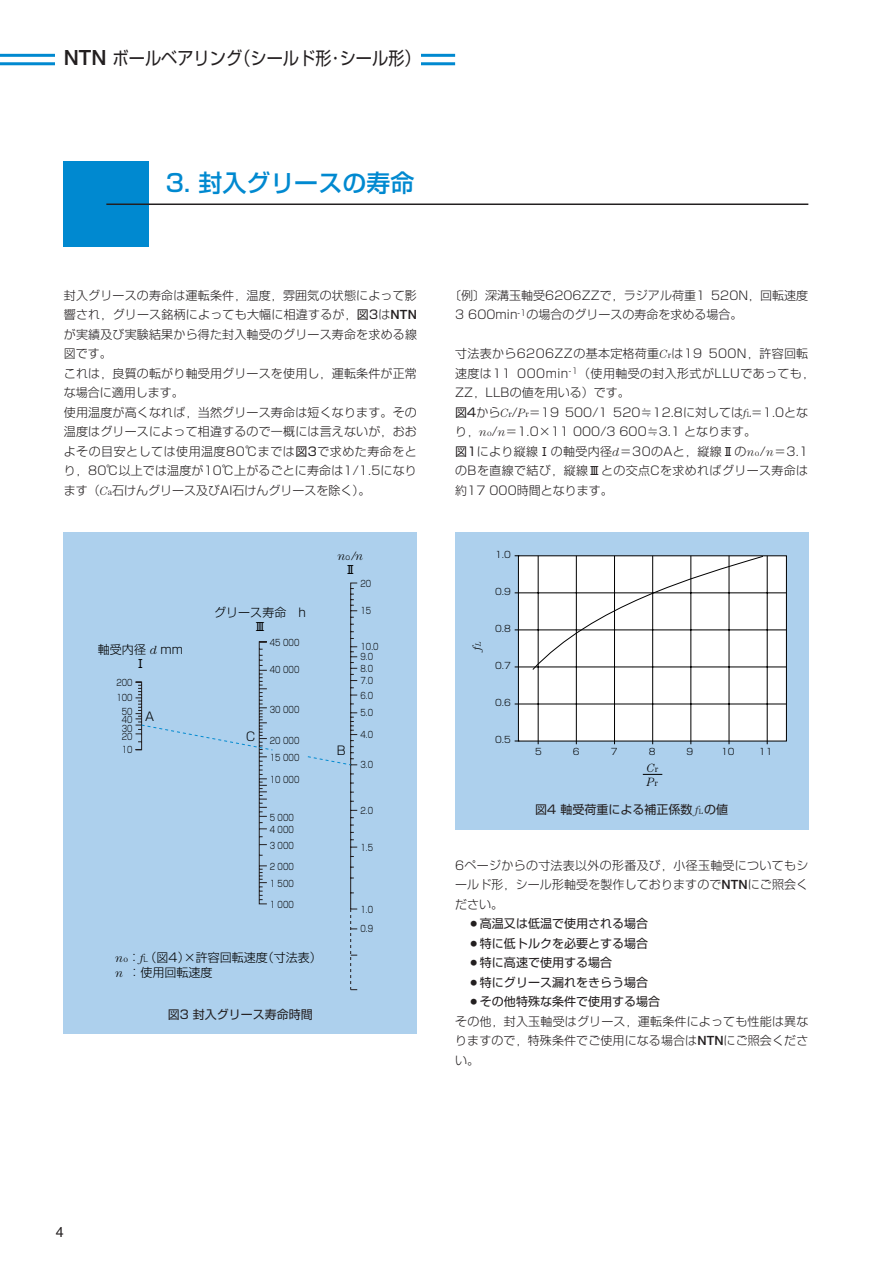
<style>
.page{position:relative;width:893px;height:1262px;background:#fff}
.page>*{position:absolute;margin:0;border:0;box-sizing:border-box;transform-origin:0 0}
.t1{font:500 24px "Shin Go";color:#0089d0}
.t2{font:18px "Shin Go";color:#231f20;scale:.9 1}
.t3{font:14.25px "Helvetica";color:#231f20}
.t4{font:300 12px/19.5px "Shin Go";letter-spacing:.015em;color:#231f20}
.t5{font:12px "Shin Go";color:#231f20}
.t6{font:300 12px/15px "Shin Go";color:#000}
.t7{font:italic 300 12px/13.5px "Century";color:#000}
.t8{font:300 9px/8.4px "Shin Go";color:#000;scale:.8 1}
.t9{font:300 9px "Shin Go";color:#000}
.s1{font-family:"Helvetica Neue";font-weight:500;font-size:21px}
.s2{font-weight:400}
.s3{font-family:"Helvetica Neue";font-weight:500;font-size:12.75px}
.s4{font-family:"Century";font-style:italic}
.s5{font-family:"Century";font-size:9px}
.s6{font-family:"Century";font-size:7.5px}
.s7{font-size:7.5px}
.s8{font-family:"Shin Go";font-style:normal;font-size:7.5px}
.s9{font-style:normal;font-size:9px}
.s10{font-family:"Century";font-weight:300;font-style:italic}
.s11{font-family:"Century";font-weight:300;font-size:7.5px}
</style>
<div class="page">
<hr style="left:0;top:54px;width:455px;height:3px;background:#0089d0">
<hr style="left:0;top:62px;width:455px;height:3px;background:#0089d0">
<div style="left:55px;top:47px;width:366px;height:25px;background:#fff"></div>
<div style="left:64px;top:162px;width:85px;height:85px;background:#0089d0"></div>
<hr style="left:106px;top:203px;width:702px;height:2px;background:#231f20">
<div style="left:64px;top:531px;width:353px;height:502px;background:#add0ed"></div>
<div style="left:455px;top:531px;width:353px;height:298px;background:#add0ed"></div>
<div style="left:518px;top:555px;width:268px;height:186px;background:#fff"></div>
<hr style="left:538px;top:556px;width:1px;height:188px;background:#000">
<hr style="left:576px;top:556px;width:1px;height:188px;background:#000">
<hr style="left:614px;top:556px;width:1px;height:188px;background:#000">
<hr style="left:652px;top:556px;width:1px;height:188px;background:#000">
<hr style="left:690px;top:556px;width:1px;height:188px;background:#000">
<hr style="left:728px;top:556px;width:1px;height:188px;background:#000">
<hr style="left:767px;top:556px;width:1px;height:188px;background:#000">
<hr style="left:514px;top:592px;width:272px;height:1px;background:#000">
<hr style="left:514px;top:629px;width:272px;height:1px;background:#000">
<hr style="left:514px;top:666px;width:272px;height:1px;background:#000">
<hr style="left:514px;top:703px;width:272px;height:1px;background:#000">
<svg style="left:531px;top:555px;width:232px;height:115px"></svg>
<svg style="left:642px;top:774px;width:20px;height:1px"></svg>
<svg style="left:135px;top:582px;width:223px;height:408px"></svg>
<h2 class="t2" style="left:64px;top:52px;width:398px"><span class="s1">NTN</span> ボールベアリング（シールド形･シール形）</h2>
<h1 class="t1" style="left:166px;top:174px;width:250px">3. 封入グリースの寿命</h1>
<p class="t4" style="left:64px;top:287px;width:355px">封入グリースの寿命は運転条件，温度，雰囲気の状態によって影響され，グリース銘柄によっても大幅に相違するが，<span class="s2">図3</span>は<span class="s3">NTN</span>が実績及び実験結果から得た封入軸受のグリース寿命を求める線図です。<br>これは，良質の転がり軸受用グリースを使用し，運転条件が正常な場合に適用します。<br>使用温度が高くなれば，当然グリース寿命は短くなります。その温度はグリースによって相違するので一概には言えないが，おおよその目安としては使用温度80℃までは<span class="s2">図3</span>で求めた寿命をとり，80℃以上では温度が10℃上がるごとに寿命は1/1.5になります（<span class="s4">C</span><span class="s5">a</span>石けんグリース及びAl石けんグリースを除く）。</p>
<p class="t4" style="left:455px;top:287px;width:354px;text-indent:-6px">〔例〕深溝玉軸受6206ZZで，ラジアル荷重1 520N，回転速度<br>3 600min<sup>-1</sup>の場合のグリースの寿命を求める場合。</p>
<p class="t4" style="left:455px;top:345px;width:360px">寸法表から6206ZZの基本定格荷重<span class="s4">C</span><span class="s5">r</span>は19 500N，許容回転速度は11 000min<sup>-1</sup>（使用軸受の封入形式がLLUであっても，<br>ZZ，LLBの値を用いる）です。<br><span class="s2">図4</span>から<span class="s4">C</span><span class="s5">r</span>/<span class="s4">P</span><span class="s5">r</span>＝19 500/1 520≒12.8に対しては<span class="s4">f</span><span class="s6">L</span>＝1.0となり，<span class="s4">n</span><span class="s5">o</span>/<span class="s4">n</span>＝1.0×11 000/3 600≒3.1 となります。<br><span class="s2">図1</span>により縦線 の軸受内径<span class="s4">d</span>＝30のAと，縦線 の<span class="s4">n</span><span class="s5">o</span>/<span class="s4">n</span>＝3.1のBを直線で結び，縦線 との交点Cを求めればグリース寿命は約17 000時間となります。</p>
<p class="t6" style="left:98px;top:643px;width:87px">軸受内径 <span class="s4">d</span> mm</p>
<p class="t8" style="left:116px;top:676px;width:22px;line-height:15.3px">200<br>100</p>
<p class="t8" style="left:122px;top:709px;width:15px;text-align:justify">50<br>40<br>30<br>20</p>
<p class="t8" style="left:122px;top:747px;width:15px">10</p>
<p class="t6" style="left:145px;top:710px;width:11px">A</p>
<p class="t6" style="left:214px;top:606px;width:93px">グリース寿命　h</p>
<p class="t6" style="left:246px;top:730px;width:11px">C</p>
<p class="t8" style="left:270px;top:639px;width:39px">45 000</p>
<p class="t8" style="left:270px;top:666px;width:39px">40 000</p>
<p class="t8" style="left:270px;top:706px;width:39px">30 000</p>
<p class="t8" style="left:270px;top:732px;width:39px;line-height:17.5px">20 000<br>15 000</p>
<p class="t8" style="left:270px;top:776px;width:39px">10 000</p>
<p class="t8" style="left:270px;top:812px;width:32px;line-height:12.8px">5 000<br>4 000</p>
<p class="t8" style="left:270px;top:842px;width:32px">3 000</p>
<p class="t8" style="left:270px;top:860px;width:32px;line-height:16.5px">2 000<br>1 500</p>
<p class="t8" style="left:270px;top:902px;width:32px">1 000</p>
<p class="t6" style="left:116px;top:951px;width:208px"><span class="s4">n</span><span class="s5">o</span>：<span class="s4">f</span><span class="s7">L</span>（図4）×許容回転速度（寸法表）<span class="s4">n</span> ：使用回転速度</p>
<p class="t5" style="left:168px;top:1009px;width:147px">図3 封入グリース寿命時間</p>
<p class="t7" style="left:338px;top:550px;width:27px">n<span class="s8">o</span> /n</p>
<p class="t6" style="left:337px;top:744px;width:11px">B</p>
<p class="t8" style="left:360px;top:580px;width:15px">20</p>
<p class="t8" style="left:360px;top:608px;width:15px">15</p>
<p class="t8" style="left:360px;top:642px;width:24px;line-height:10.9px">10.0<br>9.0<br>8.0</p>
<p class="t8" style="left:360px;top:674px;width:17px;line-height:14.7px">7.0<br>6.0</p>
<p class="t8" style="left:360px;top:709px;width:17px">5.0</p>
<p class="t8" style="left:360px;top:731px;width:17px">4.0</p>
<p class="t8" style="left:360px;top:762px;width:17px">3.0</p>
<p class="t8" style="left:360px;top:807px;width:17px">2.0</p>
<p class="t8" style="left:360px;top:844px;width:17px">1.5</p>
<p class="t8" style="left:360px;top:906px;width:17px">1.0</p>
<p class="t8" style="left:360px;top:926px;width:17px">0.9</p>
<p class="t3" style="left:56px;top:1226px;width:9px">4</p>
<p class="t9" style="left:495px;top:551px;width:17px">1.0</p>
<p class="t9" style="left:495px;top:588px;width:17px">0.9</p>
<p class="t7" style="left:471px;top:650px;width:10px;rotate:-90deg">f<span class="s7">L</span></p>
<p class="t9" style="left:495px;top:625px;width:17px">0.8</p>
<p class="t9" style="left:495px;top:662px;width:17px">0.7</p>
<p class="t9" style="left:495px;top:699px;width:17px">0.6</p>
<p class="t9" style="left:495px;top:736px;width:17px">0.5</p>
<p class="t9" style="left:535px;top:747px;width:8px">5</p>
<p class="t9" style="left:573px;top:747px;width:8px">6</p>
<p class="t9" style="left:610px;top:747px;width:8px">7</p>
<p class="t9" style="left:648px;top:747px;width:8px">8</p>
<p class="t9" style="left:686px;top:747px;width:8px">9</p>
<p class="t9" style="left:721px;top:747px;width:15px">10</p>
<p class="t9" style="left:759px;top:747px;width:15px">11</p>
<p class="t7" style="left:646px;top:762px;width:13px">C<span class="s9">r<br></span>P<span class="s9">r</span></p>
<p class="t5" style="left:535px;top:805px;width:194px">図4 軸受荷重による補正係数 <span class="s10">f</span><span class="s11">L</span> の値</p>
<p class="t4" style="left:455px;top:857px;width:354px;text-align:justify">6ページからの寸法表以外の形番及び，小径玉軸受についてもシールド形，シール形軸受を製作しておりますので<span class="s3">NTN</span>にご照会ください。</p>
<p class="t5" style="left:468px;top:919px;width:181px">○高温又は低温で使用される場合</p>
<p class="t5" style="left:468px;top:938px;width:181px">○特に低トルクを必要とする場合</p>
<p class="t5" style="left:468px;top:958px;width:145px">○特に高速で使用する場合</p>
<p class="t5" style="left:468px;top:977px;width:181px">○特にグリース漏れをきらう場合</p>
<p class="t4" style="left:455px;top:993px;width:354px;text-indent:13px">○<span class="s2">その他特殊な条件で使用する場合<br></span>その他，封入玉軸受はグリース，運転条件によっても性能は異なりますので，特殊条件でご使用になる場合は<span class="s3">NTN</span>にご照会ください。</p>
</div>
